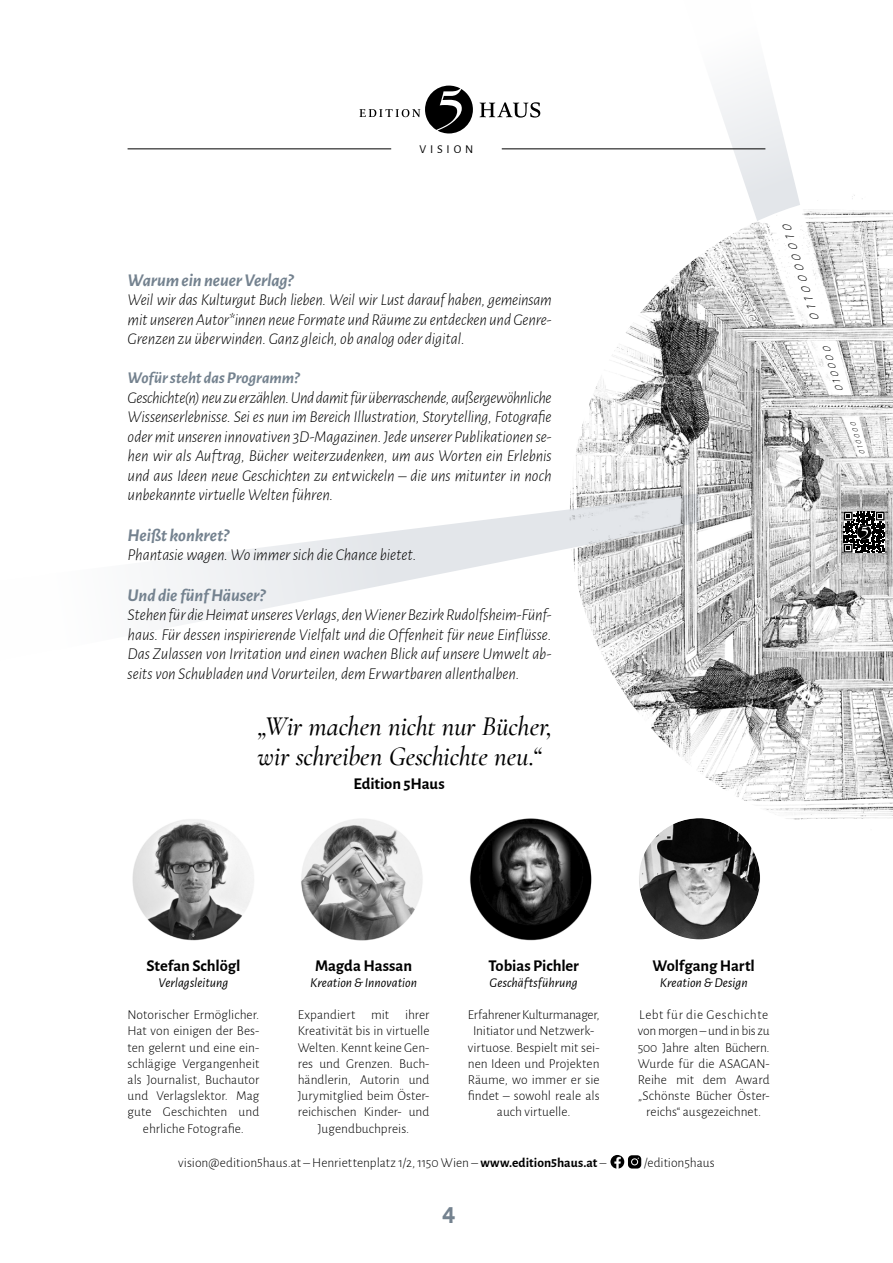
<style>
.page{position:relative;width:893px;height:1263px;background:#fff}
.page>*{position:absolute;margin:0;border:0;box-sizing:border-box;transform-origin:0 0}
.t1{font:italic 500 27px/30px "Cormorant";letter-spacing:-.01em;color:#000}
.t2{font:700 27px "Alegreya Sans";color:#74828f}
.t3{font:italic 700 18px "Alegreya Sans";letter-spacing:-.01em;color:#74828f}
.t4{font:italic 300 16.5px/19.5px "Alegreya Sans";letter-spacing:-.005em;color:#000;text-align:justify}
.t5{font:700 16.5px "Alegreya Sans";letter-spacing:-.005em;color:#000}
.t6{font:italic 700 16.5px "Alegreya Sans";letter-spacing:-.005em;color:#74828f}
.t7{font:300 13.5px/16.2px "Alegreya Sans";color:#000;text-align:center}
.t8{font:italic 13.5px "Alegreya Sans";color:#000}
.t9{font:italic 300 13.5px "Alegreya Sans";color:#000}
.t10{font:12px "Alegreya Sans";letter-spacing:.32em;color:#000}
.t11{font:italic 300 11.7px "Alegreya Sans";color:#000}
.t12{font:italic 300 8.25px "Alegreya Sans";color:#000}
.s1{font-weight:700}
</style>
<div class="page">
<hr style="left:892px;top:0;width:1px;height:1263px;background:#e3e6ea">
<svg style="left:655px;top:78px;width:142px;height:113px"></svg>
<img style="left:570px;top:191px;width:323px;height:646px">
<svg style="left:165px;top:493px;width:534px;height:173px"></svg>
<hr style="left:128px;top:148px;width:263px;height:1px;background:#000">
<hr style="left:502px;top:148px;width:263px;height:1px;background:#000">
<img style="left:132px;top:819px;width:122px;height:122px">
<img style="left:301px;top:819px;width:122px;height:122px">
<img style="left:470px;top:811px;width:147px;height:130px">
<img style="left:639px;top:818px;width:121px;height:121px;border-radius:61px">
<img style="left:610px;top:1155px;width:14px;height:14px;border-radius:7px">
<svg style="left:628px;top:1155px;width:13px;height:13px"></svg>
<div style="left:631px;top:1158px;width:7px;height:7px;border:1px solid #fff;border-radius:50%"></div>
<svg style="left:359px;top:86px;width:114px;height:47px"></svg>
<svg style="left:480px;top:102px;width:60px;height:16px"></svg>
<svg style="left:844px;top:512px;width:40px;height:40px"></svg>
<p class="t10" style="left:420px;top:141px;width:55px">VISION</p>
<p class="t3" style="left:128px;top:266px;width:167px">Warum ein neuer Verlag?</p>
<p class="t4" style="left:128px;top:289px;width:426px">Weil wir das Kulturgut Buch lieben. Weil wir Lust darauf haben, gemeinsam mit unseren Autor*innen neue Formate und Räume zu entdecken und Genre-Grenzen zu überwinden. Ganz gleich, ob analog oder digital.</p>
<p class="t6" style="left:128px;top:366px;width:173px">Wofür steht das Programm?</p>
<p class="t4" style="left:128px;top:387px;width:425px">Geschichte(n) neu zu erzählen. Und damit für überraschende, außergewöhnliche Wissenserlebnisse. Sei es nun im Bereich Illustration, Storytelling, Fotografie oder mit unseren innovativen 3D-Magazinen. Jede unserer Publikationen se&shy;hen wir als Auftrag, Bücher weiterzudenken, um aus Worten ein Erlebnis und aus Ideen neue Geschichten zu entwickeln – die uns mitunter in noch unbekannte virtuelle Welten führen.</p>
<p class="t3" style="left:128px;top:521px;width:103px">Heißt konkret?</p>
<p class="t4" style="left:128px;top:544px;width:290px">Phantasie wagen. Wo immer sich die Chance bietet.</p>
<p class="t3" style="left:128px;top:581px;width:139px">Und die fünf Häuser?</p>
<p class="t4" style="left:128px;top:604px;width:425px">Stehen für die Heimat unseres Verlags, den Wiener Bezirk Rudolfsheim-Fünf&shy;haus. Für dessen inspirierende Vielfalt und die Offenheit für neue Einflüsse.<br>Das Zulassen von Irritation und einen wachen Blick auf unsere Umwelt ab&shy;seits von Schubladen und Vorurteilen, dem Erwartbaren allenthalben.</p>
<h1 class="t1" style="left:257px;top:711px;width:297px">„Wir machen nicht nur Bücher, wir schreiben Geschichte neu.“</h1>
<p class="t5" style="left:353px;top:771px;width:93px">Edition 5Haus</p>
<p class="t9" style="left:807px;top:323px;width:101px;rotate:-107deg">0110000010</p>
<p class="t11" style="left:832px;top:395px;width:48px;rotate:-107deg">010000</p>
<p class="t12" style="left:857px;top:456px;width:35px;rotate:-107deg">010000</p>
<p class="t5" style="left:146px;top:953px;width:95px">Stefan Schlögl</p>
<p class="t8" style="left:159px;top:973px;width:71px">Verlagsleitung</p>
<p class="t7" style="left:128px;top:1006px;width:133px">Notorischer Ermöglicher.<br>Hat von einigen der Bes&shy;ten gelernt und eine ein&shy;schlägige Vergangenheit als Journalist, Buchautor und Verlagslektor. Mag gute Geschichten und ehrliche Fotografie.</p>
<p class="t5" style="left:315px;top:953px;width:98px">Magda Hassan</p>
<p class="t8" style="left:310px;top:973px;width:108px">Kreation &amp; Innovation</p>
<p class="t7" style="left:298px;top:1006px;width:133px">Expandiert mit ihrer<br>Kreativität bis in virtuelle<br>Welten. Kennt keine Gen&shy;res und Grenzen. Buch&shy;händlerin, Autorin und<br>Jurymitglied beim Öster&shy;reichischen Kinder- und<br>Jugendbuchpreis.</p>
<p class="t5" style="left:488px;top:953px;width:92px">Tobias Pichler</p>
<p class="t8" style="left:490px;top:973px;width:90px">Geschäftsführung</p>
<p class="t7" style="left:468px;top:1006px;width:133px">Erfahrener Kulturmanager,<br>Initiator und Netzwerk&shy;virtuose. Bespielt mit sei&shy;nen Ideen und Projekten<br>Räume, wo immer er sie findet – sowohl reale als auch virtuelle.</p>
<p class="t5" style="left:653px;top:953px;width:104px">Wolfgang Hartl</p>
<p class="t8" style="left:660px;top:973px;width:89px">Kreation &amp; Design</p>
<p class="t7" style="left:638px;top:1006px;width:133px">Lebt für die Geschichte von morgen – und in bis zu<br>500 Jahre alten Büchern.<br>Wurde für die ASAGAN-<br>Reihe mit dem Award „Schönste Bücher Öster&shy;reichs“ ausgezeichnet.</p>
<p class="t7" style="left:178px;top:1154px;width:430px">vision@edition5haus.at – Henriettenplatz 1/2, 1150 Wien – <span class="s1">www.edition5haus.at</span> –</p>
<p class="t7" style="left:644px;top:1154px;width:73px">/edition5haus</p>
<h1 class="t2" style="left:442px;top:1194px;width:15px">4</h1>
</div>
